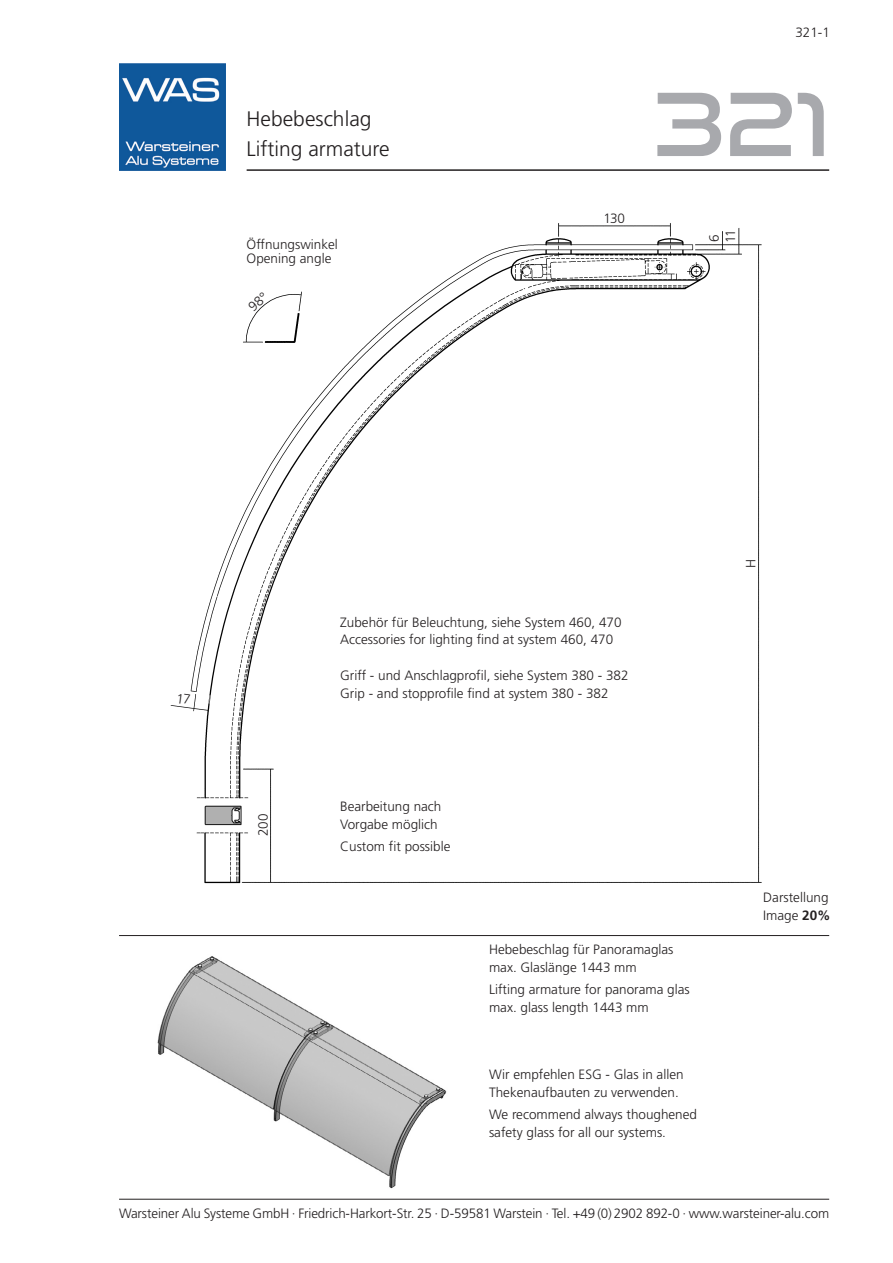
<style>
.page{position:relative;width:893px;height:1263px;background:#fff}
.page>*{position:absolute;margin:0;border:0;box-sizing:border-box;transform-origin:0 0}
.t1{font:87px "Good Times Rg";color:#a8a9ad}
.t2{font:300 21px/29.7px "Frutiger";color:#231f20}
.t3{font:300 13.5px/18px "Frutiger";color:#231f20}
.s1{font-weight:700}
</style>
<div class="page">
<img style="left:119px;top:64px;width:106px;height:106px">
<hr style="left:119px;top:1199px;width:710px;height:1px;background:#231f20">
<img style="left:157px;top:956px;width:290px;height:233px">
<hr style="left:247px;top:169px;width:582px;height:2px;background:#231f20">
<img style="left:170px;top:223px;width:592px;height:661px">
<img style="left:240px;top:289px;width:64px;height:55px">
<hr style="left:119px;top:935px;width:710px;height:1px;background:#231f20">
<img style="left:203px;top:805px;width:39px;height:21px">
<svg style="left:177px;top:693px;width:13px;height:11px"></svg>
<svg style="left:248px;top:292px;width:17px;height:20px"></svg>
<h2 class="t2" style="left:247px;top:106px;width:145px">Hebebeschlag<br>Lifting armature</h2>
<p class="t3" style="left:247px;top:239px;width:93px;line-height:13.5px">Öffnungswinkel<br>Opening angle</p>
<p class="t3" style="left:603px;top:210px;width:23px">130</p>
<p class="t3" style="left:795px;top:24px;width:36px">321-1</p>
<h1 class="t1" style="left:653px;top:69px;width:177px">321</h1>
<p class="t3" style="left:707px;top:243px;width:15px;line-height:16.6px;rotate:-90deg">6<br>11</p>
<p class="t3" style="left:255px;top:836px;width:24px;rotate:-90deg">200</p>
<p class="t3" style="left:340px;top:614px;width:283px">Zubehör für Beleuchtung, siehe System 460, 470<br>Accessories for lighting find at system 460, 470</p>
<p class="t3" style="left:340px;top:667px;width:290px">Griff - und Anschlagprofil, siehe System 380 - 382<br>Grip - and stopprofile find at system 380 - 382</p>
<p class="t3" style="left:340px;top:798px;width:103px">Bearbeitung nach<br>Vorgabe möglich</p>
<p class="t3" style="left:340px;top:838px;width:112px">Custom fit possible</p>
<p class="t3" style="left:743px;top:568px;width:11px;rotate:-90deg">H</p>
<p class="t3" style="left:763px;top:889px;width:69px">Darstellung<br>Image <span class="s1">20%</span></p>
<p class="t3" style="left:489px;top:941px;width:186px">Hebebeschlag für Panoramaglas max. Glaslänge 1443 mm</p>
<p class="t3" style="left:489px;top:982px;width:202px">Lifting armature for panorama glas max. glass length 1443 mm</p>
<p class="t3" style="left:489px;top:1066px;width:196px">Wir empfehlen ESG - Glas in allen<br>Thekenaufbauten zu verwenden.</p>
<p class="t3" style="left:489px;top:1107px;width:210px">We recommend always thoughened safety glass for all our systems.</p>
<p class="t3" style="left:119px;top:1205px;width:712px">Warsteiner Alu Systeme GmbH · Friedrich-Harkort-Str. 25 · D-59581 Warstein · Tel. +49 (0) 2902 892-0 · www.warsteiner-alu.com</p>
</div>
